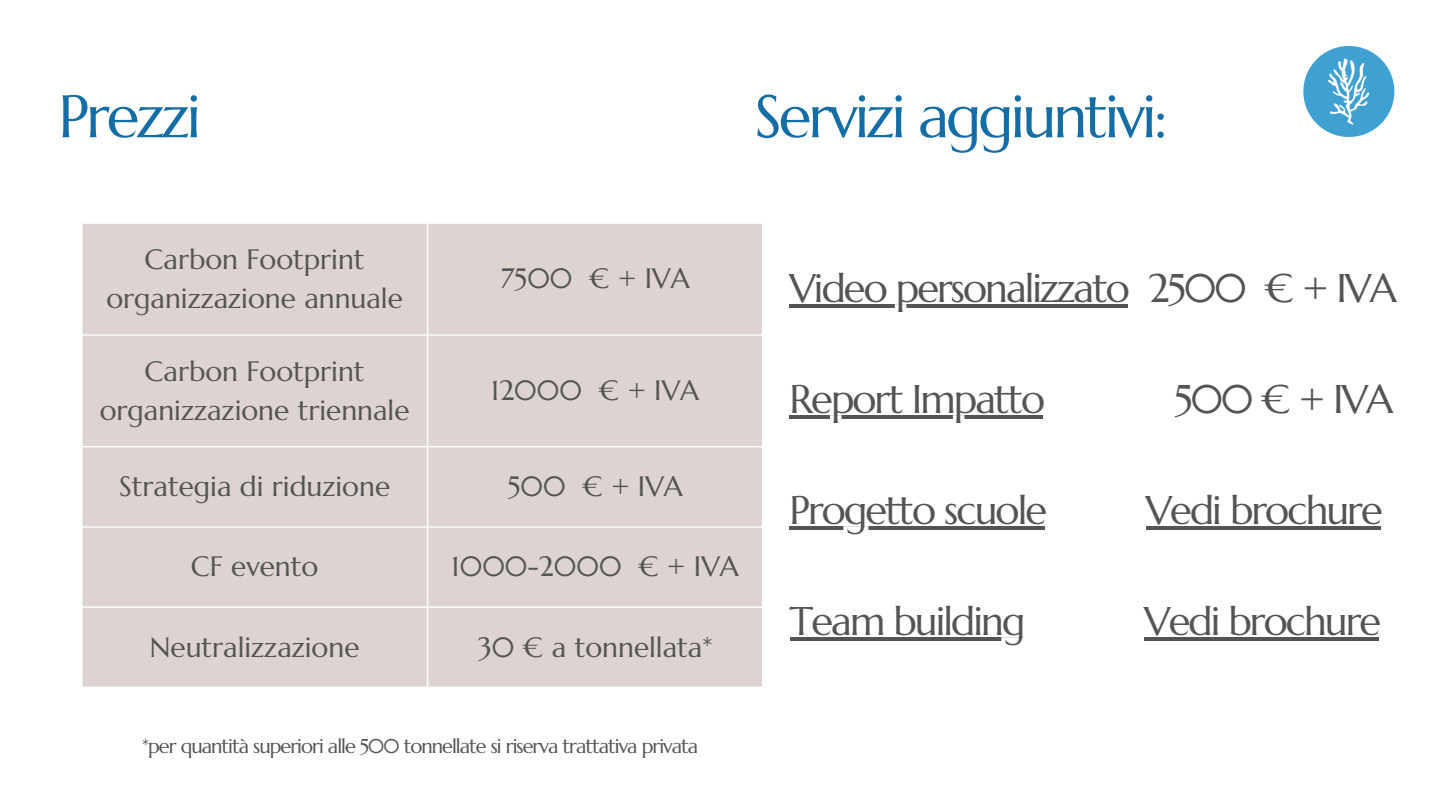
<style>
.page{position:relative;width:1440px;height:810px;background:#fff}
.page>*{position:absolute;margin:0;border:0;box-sizing:border-box;transform-origin:0 0}
.t1{font:60px "Marcellus";letter-spacing:-.045em;color:#146ea5}
.t2{font:40px "Marcellus";letter-spacing:-.05em;color:#545454}
.t3{font:28px/39px "Marcellus";color:#545454;text-align:center}
.t4{font:20px "Marcellus";letter-spacing:-.05em;color:#545454}
</style>
<div class="page">
<div style="left:82px;top:224px;width:680px;height:463px;background:#ddd3d1"></div>
<hr style="left:427px;top:224px;width:1px;height:463px;background:#fff">
<hr style="left:81px;top:334px;width:682px;height:2px;background:#fff">
<hr style="left:81px;top:446px;width:682px;height:1px;background:#fff">
<hr style="left:81px;top:526px;width:682px;height:2px;background:#fff">
<hr style="left:81px;top:606px;width:682px;height:2px;background:#fff">
<hr style="left:790px;top:305px;width:338px;height:3px;background:#545454">
<hr style="left:790px;top:416px;width:253px;height:3px;background:#545454">
<hr style="left:790px;top:527px;width:255px;height:3px;background:#545454">
<hr style="left:1146px;top:527px;width:235px;height:3px;background:#545454">
<hr style="left:790px;top:638px;width:233px;height:3px;background:#545454">
<hr style="left:1144px;top:638px;width:235px;height:3px;background:#545454">
<img style="left:1303px;top:45px;width:92px;height:92px">
<p class="t1" style="left:58px;top:79px;width:144px">Prezzi</p>
<p class="t1" style="left:754px;top:79px;width:415px">Servizi aggiuntivi:</p>
<h1 class="t3" style="left:106px;top:240px;width:298px">Carbon Footprint organizzazione annuale</h1>
<p class="t3" style="left:100px;top:351px;width:311px">Carbon Footprint organizzazione triennale</p>
<h1 class="t3" style="left:501px;top:259px;width:191px">7500 € + IVA</h1>
<p class="t3" style="left:491px;top:371px;width:210px">12000 € + IVA</p>
<p class="t3" style="left:119px;top:467px;width:273px">Strategia di riduzione</p>
<p class="t3" style="left:507px;top:467px;width:177px">500 € + IVA</p>
<p class="t3" style="left:191px;top:547px;width:129px">CF evento</p>
<p class="t3" style="left:452px;top:547px;width:289px">1000-2000 € + IVA</p>
<p class="t3" style="left:150px;top:627px;width:211px">Neutralizzazione</p>
<p class="t3" style="left:478px;top:627px;width:236px">30 € a tonnellata*</p>
<h2 class="t4" style="left:142px;top:733px;width:558px">*per quantità superiori alle 500 tonnellate si riserva trattativa privata</h2>
<p class="t2" style="left:790px;top:263px;width:609px">Video personalizzato 2500 € + IVA</p>
<h2 class="t2" style="left:790px;top:374px;width:257px">Report Impatto</h2>
<h2 class="t2" style="left:1174px;top:374px;width:221px">500 € + IVA</h2>
<h2 class="t2" style="left:790px;top:485px;width:259px">Progetto scuole</h2>
<h2 class="t2" style="left:1146px;top:485px;width:238px">Vedi brochure</h2>
<h2 class="t2" style="left:790px;top:596px;width:237px">Team building</h2>
<h2 class="t2" style="left:1144px;top:596px;width:238px">Vedi brochure</h2>
</div>
